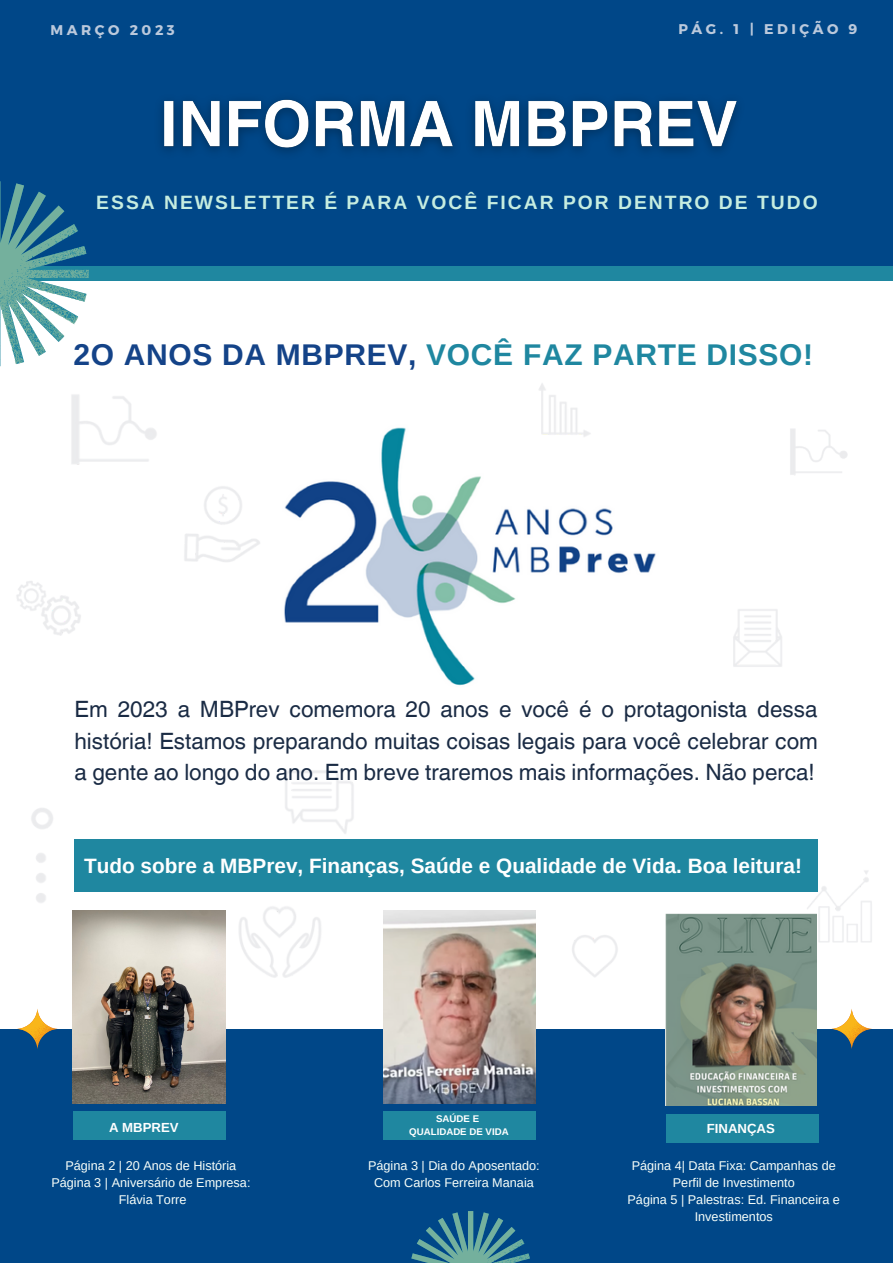
<style>
.page{position:relative;width:893px;height:1264px;background:#fff}
.page>*{position:absolute;margin:0;border:0;box-sizing:border-box;transform-origin:0 0}
.t1{font:700 30px "Arimo";letter-spacing:.025em;color:#1f87a0}
.t2{font:22.5px/31.5px "Helvetica World";color:#1a2b44;text-align:justify}
.t3{font:700 20.7px "Arimo";color:#fff}
.t4{font:700 19.35px "Arimo";letter-spacing:.105em;color:#c6ede0}
.t5{font:700 14.1px "Montserrat";letter-spacing:.25em;color:#bbc9dc}
.t6{font:700 13.2px "Arimo";color:#fff}
.t7{font:12.6px/17px "Arimo";color:#f8fffa;text-align:center}
.t8{font:700 9.75px/12.9px "Arimo";color:#fff;text-align:center}
.s1{color:#144388}
</style>
<div class="page">
<div style="left:0;top:0;width:892px;height:1262px;background:#004788"></div>
<div style="left:0;top:276px;width:892px;height:752px;background:#fff"></div>
<img style="left:284px;top:427px;width:372px;height:259px">
<img style="left:73px;top:910px;width:152px;height:193px">
<img style="left:665px;top:913px;width:151px;height:192px">
<div style="left:74px;top:839px;width:743px;height:53px;background:#1f87a0"></div>
<div style="left:0;top:267px;width:892px;height:14px;background:#1f87a0"></div>
<svg style="left:0;top:181px;width:89px;height:186px"></svg>
<svg style="left:411px;top:1211px;width:119px;height:51px"></svg>
<svg style="left:17px;top:1009px;width:41px;height:39px"></svg>
<svg style="left:831px;top:1009px;width:40px;height:39px"></svg>
<img style="left:383px;top:910px;width:152px;height:193px">
<img style="left:16px;top:581px;width:65px;height:55px">
<img style="left:188px;top:906px;width:133px;height:102px">
<img style="left:792px;top:865px;width:80px;height:96px">
<img style="left:790px;top:429px;width:58px;height:46px">
<img style="left:184px;top:486px;width:76px;height:76px">
<img style="left:572px;top:935px;width:46px;height:42px">
<img style="left:501px;top:383px;width:131px;height:70px">
<img style="left:161px;top:99px;width:577px;height:54px">
<div style="left:382px;top:1110px;width:153px;height:29px;background:#1f87a0"></div>
<div style="left:73px;top:1110px;width:152px;height:29px;background:#1f87a0"></div>
<div style="left:665px;top:1114px;width:153px;height:28px;background:#1f87a0"></div>
<p class="t5" style="left:50px;top:21px;width:126px">MARÇO 2023</p>
<p class="t5" style="left:678px;top:20px;width:180px">PÁG. 1 | EDIÇÃO 9</p>
<h3 class="t4" style="left:96px;top:191px;width:723px">ESSA NEWSLETTER É PARA VOCÊ FICAR POR DENTRO DE TUDO</h3>
<h1 class="t1" style="left:73px;top:337px;width:741px"><span class="s1">2O ANOS DA MBPREV,</span> VOCÊ FAZ PARTE DISSO!</h1>
<h2 class="t2" style="left:74px;top:693px;width:744px">Em 2023 a MBPrev comemora 20 anos e você é o protagonista dessa história! Estamos preparando muitas coisas legais para você celebrar com a gente ao longo do ano. Em breve traremos mais informações. Não perca!</h2>
<h3 class="t3" style="left:84px;top:854px;width:719px">Tudo sobre a MBPrev, Finanças, Saúde e Qualidade de Vida. Boa leitura!</h3>
<p class="t8" style="left:409px;top:1112px;width:101px">SAÚDE E<br>QUALIDADE DE VIDA</p>
<p class="t6" style="left:109px;top:1120px;width:71px">A MBPREV</p>
<p class="t6" style="left:706px;top:1121px;width:70px">FINANÇAS</p>
<p class="t7" style="left:368px;top:1156px;width:173px">Página 3 | Dia do Aposentado:<br>Com Carlos Ferreira Manaia</p>
<p class="t7" style="left:51px;top:1156px;width:201px">Página 2 | 20 Anos de História<br>Página 3 | Aniversário de Empresa:<br>Flávia Torre</p>
<p class="t7" style="left:627px;top:1156px;width:214px">Página 4| Data Fixa: Campanhas de<br>Perfil de Investimento<br>Página 5 | Palestras: Ed. Financeira e<br>Investimentos</p>
</div>
